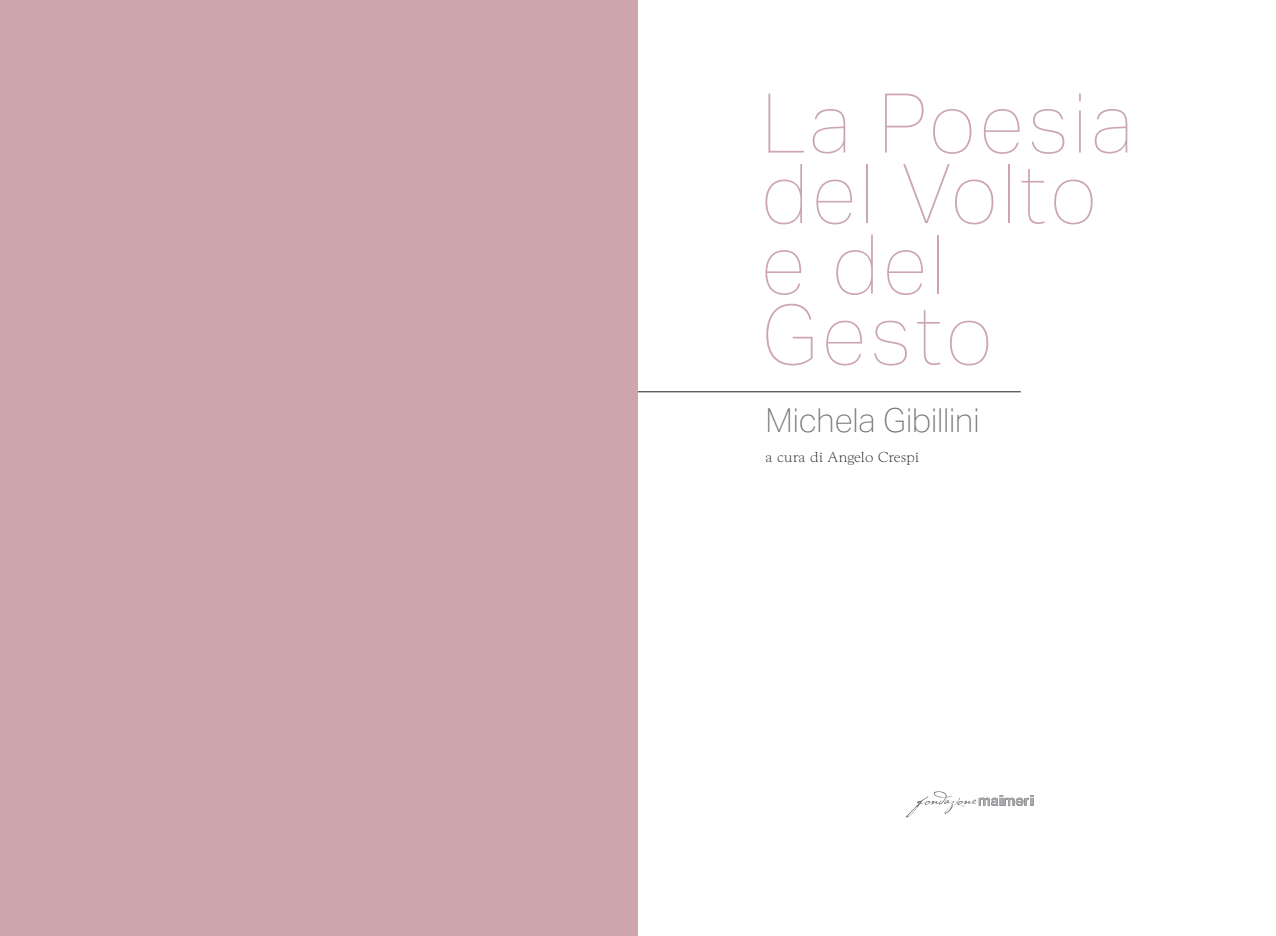
<style>
.page{position:relative;width:1276px;height:936px;background:#fff}
.page>*{position:absolute;margin:0;border:0;box-sizing:border-box;transform-origin:0 0}
.t1{font:82.5px/70.5px "Aktiv Grotesk Thai Hair";letter-spacing:.05em;color:#cca5ad}
.t2{font:100 33px "Aktiv Grotesk Thai";color:#757679}
.t3{font:300 15px "Goudy";color:#231f20}
</style>
<div class="page">
<hr style="left:638px;top:391px;width:382px;height:1px;background:#231f20">
<svg style="left:906px;top:791px;width:127px;height:26px"></svg>
<div style="left:0;top:0;width:638px;height:935px;background:#cca5ad"></div>
<p class="t1" style="left:761px;top:83px;width:373px">La Poesia del Volto e del<br>Gesto</p>
<p class="t2" style="left:765px;top:397px;width:215px">Michela Gibillini</p>
<p class="t3" style="left:765px;top:448px;width:155px">a cura di Angelo Crespi</p>
</div>
